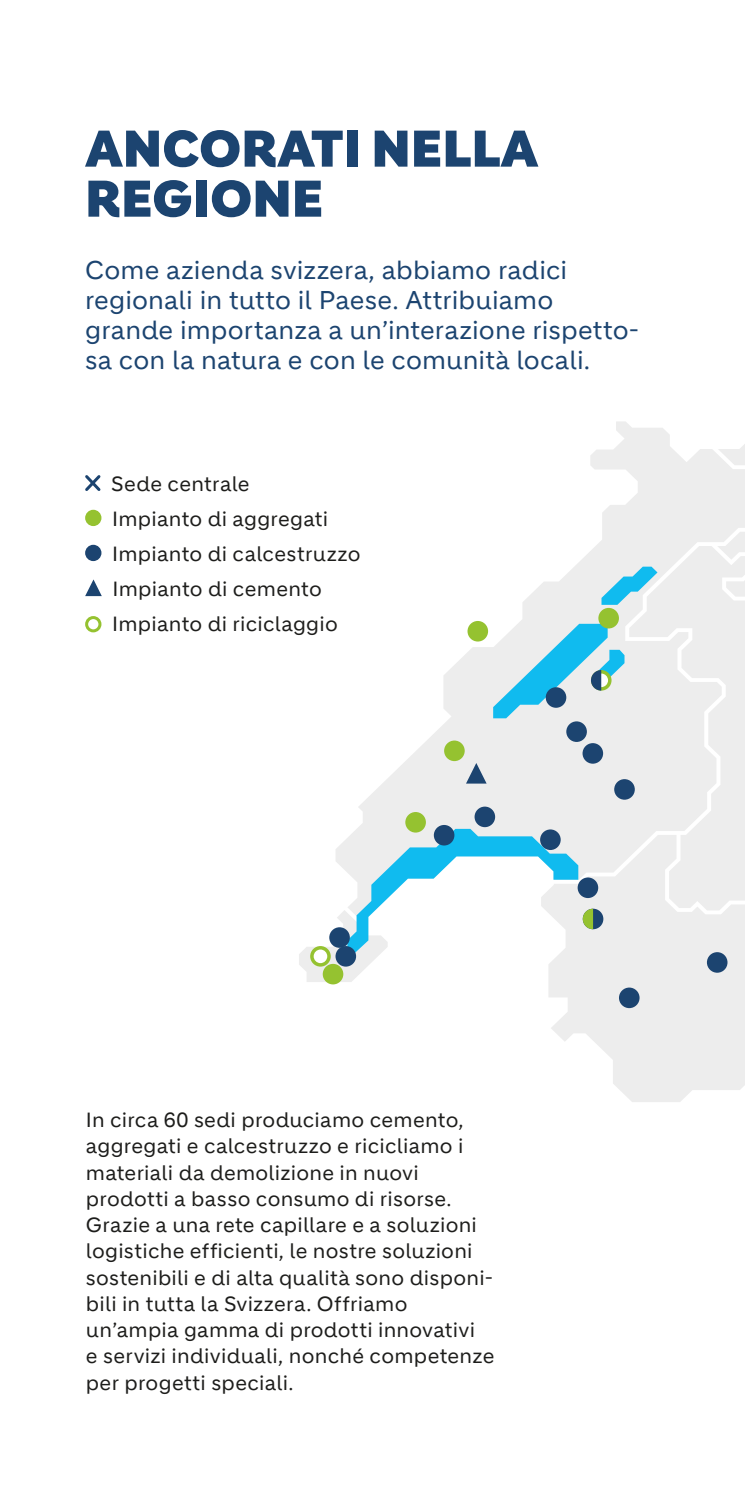
<style>
.page{position:relative;width:745px;height:1489px;background:#fff}
.page>*{position:absolute;margin:0;border:0;box-sizing:border-box;transform-origin:0 0}
.t1{font:900 50px/50px "Holcim Headline";letter-spacing:.01em;color:#1c4470}
.t2{font:25px/30px "Holcim";letter-spacing:.005em;color:#1c4470}
.t3{font:20px/26.2px "Holcim";letter-spacing:.015em;color:#1d1d1b}
</style>
<div class="page">
<svg style="left:299px;top:421px;width:445px;height:681px"></svg>
<svg style="left:601px;top:566px;width:56px;height:39px;background:#92d9ee"></svg>
<svg style="left:310px;top:946px;width:20px;height:20px"></svg>
<div style="left:566px;top:721px;width:20px;height:21px;background:#1c4470;border-radius:50%"></div>
<svg style="left:493px;top:623px;width:131px;height:95px;background:#9ed6e7"></svg>
<div style="left:582px;top:743px;width:20px;height:20px;background:#1c4470;border-radius:50%"></div>
<div style="left:613px;top:779px;width:21px;height:20px;background:#1c4470;border-radius:50%"></div>
<div style="left:474px;top:806px;width:21px;height:21px;background:#1c4470;border-radius:50%"></div>
<div style="left:433px;top:825px;width:21px;height:20px;background:#1c4470;border-radius:50%"></div>
<div style="left:329px;top:927px;width:20px;height:20px;background:#1c4470;border-radius:50%"></div>
<div style="left:335px;top:946px;width:21px;height:20px;background:#1c4470;border-radius:50%"></div>
<div style="left:577px;top:877px;width:20px;height:21px;background:#1c4470;border-radius:50%"></div>
<div style="left:582px;top:908px;width:21px;height:21px;background:#1c4470;border-radius:50%"></div>
<div style="left:618px;top:987px;width:21px;height:21px;background:#1c4470;border-radius:50%"></div>
<div style="left:706px;top:952px;width:21px;height:20px;background:#1c4470;border-radius:50%"></div>
<div style="left:598px;top:608px;width:20px;height:20px;background:#95c230;border-radius:50%"></div>
<div style="left:444px;top:740px;width:20px;height:21px;background:#95c230;border-radius:50%"></div>
<div style="left:405px;top:812px;width:20px;height:20px;background:#95c230;border-radius:50%"></div>
<div style="left:322px;top:963px;width:21px;height:21px;background:#95c230;border-radius:50%"></div>
<svg style="left:347px;top:828px;width:245px;height:125px"></svg>
<div style="left:467px;top:621px;width:21px;height:20px;background:#95c230;border-radius:50%"></div>
<svg style="left:465px;top:763px;width:21px;height:20px"></svg>
<svg style="left:85px;top:475px;width:16px;height:16px"></svg>
<div style="left:85px;top:509px;width:16px;height:17px;background:#95c230;border-radius:50%"></div>
<div style="left:85px;top:544px;width:16px;height:17px;background:#1c4470;border-radius:50%"></div>
<svg style="left:85px;top:579px;width:17px;height:17px"></svg>
<div style="left:85px;top:616px;width:16px;height:16px;border:3px solid #95c230;border-radius:50%"></div>
<h1 class="t1" style="left:85px;top:125px;width:454px">ANCORATI NELLA<br>REGIONE</h1>
<p class="t2" style="left:85px;top:255px;width:555px">Come azienda svizzera, abbiamo radici regionali in tutto il Paese. Attribuiamo grande importanza a un’interazione rispetto&shy;sa con la natura e con le comunità locali.</p>
<p class="t3" style="left:111px;top:466px;width:250px;line-height:35px">Sede centrale<br>Impianto di aggregati<br>Impianto di calcestruzzo<br>Impianto di cemento<br>Impianto di riciclaggio</p>
<p class="t3" style="left:86px;top:1106px;width:410px">In circa 60 sedi produciamo cemento, aggregati e calcestruzzo e ricicliamo i materiali da demolizione in nuovi prodotti a basso consumo di risorse.<br>Grazie a una rete capillare e a soluzioni logistiche efficienti, le nostre soluzioni sostenibili e di alta qualità sono disponi&shy;bili in tutta la Svizzera. Offriamo un’ampia gamma di prodotti innovativi<br>e servizi individuali, nonché competenze per progetti speciali.</p>
</div>
